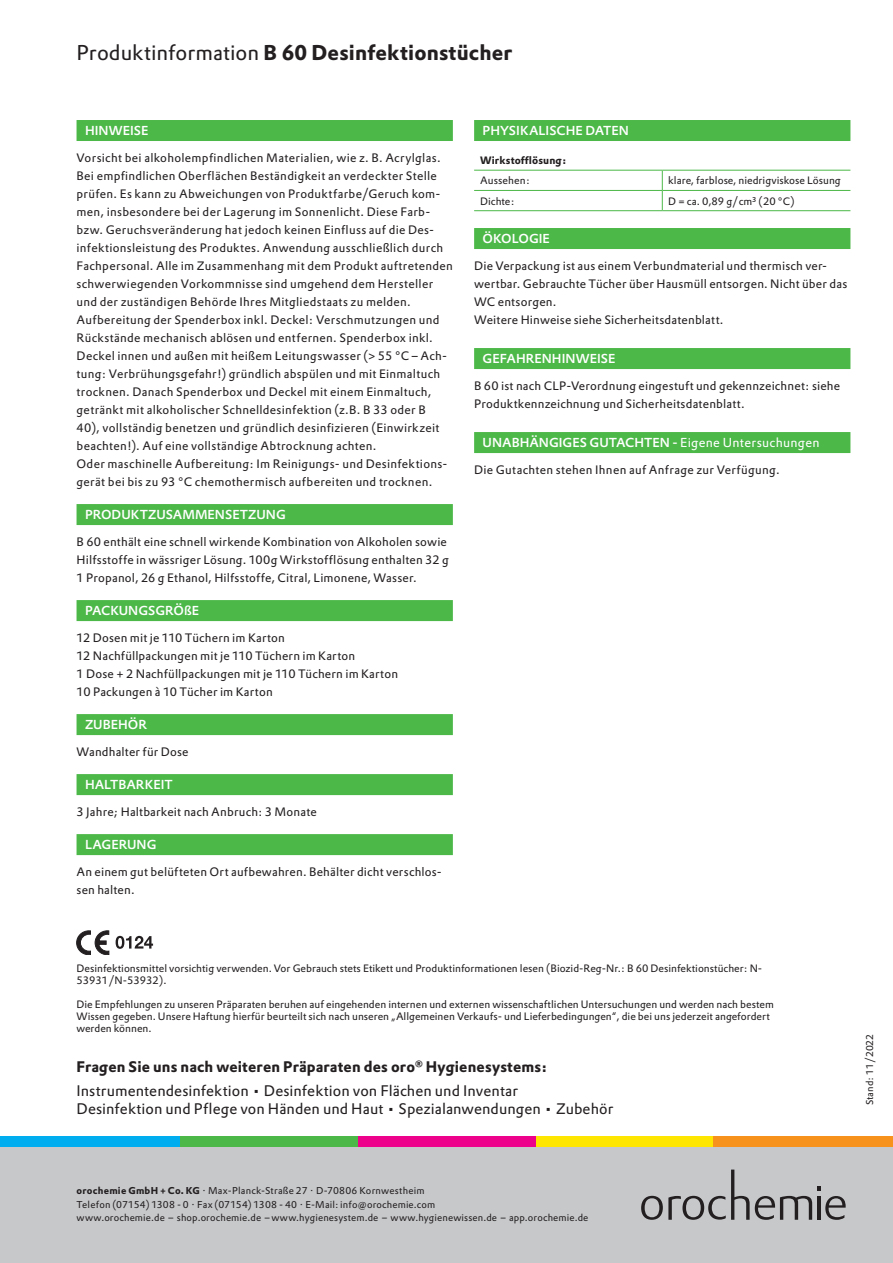
<style>
.page{position:relative;width:893px;height:1263px;background:#fff}
.page>*{position:absolute;margin:0;border:0;box-sizing:border-box;transform-origin:0 0}
._03-Overline{font:700 21px "DTL Prokyon TPRO";letter-spacing:.005em;color:#231f20}
.B2-Abbinder_Copy{font:15px/18px "DTL Prokyon TPRO";letter-spacing:.005em;color:#231f20}
.B1-Abbinder_Headline{font:700 15px "DTL Prokyon TPRO";letter-spacing:.01em;color:#231f20}
._06-Headline_farbig{font:500 12.75px "DTL Prokyon TPRO";color:#fff}
._04-Copy{font:12px/18px "DTL Prokyon TPRO";letter-spacing:.02em;color:#231f20}
._11-Hinweise{font:10.5px/12px "DTL Prokyon TPRO";color:#231f20}
._08-Tabelle_Copy{font:10.5px "DTL Prokyon TPRO";color:#231f20}
._07-Headline_Tabelle{font:700 10.5px "DTL Prokyon TPRO";letter-spacing:.01em;color:#231f20}
.C-Company_Name_Adres{font:9.75px/13.5px "DTL Prokyon TPRO";letter-spacing:.015em;color:#231f20}
.A-Drucknorm___Stand{font:9.75px "DTL Prokyon TPRO";color:#231f20}
.s1{font-weight:400}
.s2{font-weight:700}
</style>
<div class="page">
<div style="left:0;top:1147px;width:893px;height:116px;background:#c7c8ca"></div>
<hr style="left:818px;top:1196px;width:3px;height:24px;background:#231f20">
<svg style="left:818px;top:1186px;width:3px;height:4px"></svg>
<svg style="left:641px;top:1169px;width:171px;height:51px"></svg>
<svg style="left:825px;top:1196px;width:21px;height:24px"></svg>
<div style="left:536px;top:1136px;width:178px;height:11px;background:#ffe601"></div>
<div style="left:357px;top:1136px;width:179px;height:11px;background:#ed028c"></div>
<div style="left:179px;top:1136px;width:178px;height:11px;background:#4cb848"></div>
<div style="left:0;top:1136px;width:179px;height:11px;background:#00aeef"></div>
<div style="left:714px;top:1136px;width:179px;height:11px;background:#f7931d"></div>
<div style="left:77px;top:120px;width:376px;height:21px;background:#4cb848"></div>
<div style="left:77px;top:504px;width:376px;height:21px;background:#4cb848"></div>
<div style="left:77px;top:600px;width:376px;height:21px;background:#4cb848"></div>
<div style="left:77px;top:714px;width:376px;height:21px;background:#4cb848"></div>
<div style="left:77px;top:774px;width:376px;height:21px;background:#4cb848"></div>
<div style="left:77px;top:834px;width:376px;height:21px;background:#4cb848"></div>
<div style="left:474px;top:120px;width:376px;height:21px;background:#4cb848"></div>
<div style="left:474px;top:228px;width:376px;height:21px;background:#4cb848"></div>
<div style="left:474px;top:348px;width:376px;height:21px;background:#4cb848"></div>
<div style="left:474px;top:432px;width:376px;height:21px;background:#4cb848"></div>
<hr style="left:474px;top:170px;width:188px;height:1px;background:#4cb848">
<hr style="left:662px;top:170px;width:188px;height:1px;background:#4cb848">
<hr style="left:474px;top:190px;width:188px;height:1px;background:#4cb848">
<hr style="left:662px;top:190px;width:188px;height:1px;background:#4cb848">
<svg style="left:662px;top:171px;width:1px;height:39px"></svg>
<hr style="left:474px;top:210px;width:188px;height:1px;background:#4cb848">
<hr style="left:662px;top:210px;width:188px;height:1px;background:#4cb848">
<svg style="left:77px;top:931px;width:32px;height:24px"></svg>
<svg style="left:116px;top:936px;width:37px;height:13px"></svg>
<p class="_03-Overline" style="left:77px;top:39px;width:437px"><span class="s1">Produktinformation</span> B 60 Desinfektionstücher</p>
<p class="_06-Headline_farbig" style="left:85px;top:122px;width:65px">HINWEISE</p>
<p class="_04-Copy" style="left:77px;top:149px;width:378px">Vorsicht bei alkoholempfindlichen Materialien, wie z. B. Acrylglas.<br>Bei empfindlichen Oberflächen Beständigkeit an verdeckter Stelle prüfen. Es kann zu Abweichungen von Produktfarbe/Geruch kom&shy;men, insbesondere bei der Lagerung im Sonnenlicht. Diese Farb&shy;bzw. Geruchsveränderung hat jedoch keinen Einfluss auf die Des&shy;infektionsleistung des Produktes. Anwendung ausschließlich durch Fachpersonal. Alle im Zusammenhang mit dem Produkt auftretenden schwerwiegenden Vorkommnisse sind umgehend dem Hersteller und der zuständigen Behörde Ihres Mitgliedstaats zu melden.</p>
<p class="_04-Copy" style="left:77px;top:311px;width:372px">Aufbereitung der Spenderbox inkl. Deckel: Verschmutzungen und Rückstände mechanisch ablösen und entfernen. Spenderbox inkl.<br>Deckel innen und außen mit heißem Leitungswasser (&gt; 55 °C – Ach&shy;tung: Verbrühungsgefahr!) gründlich abspülen und mit Einmaltuch trocknen. Danach Spenderbox und Deckel mit einem Einmaltuch, getränkt mit alkoholischer Schnelldesinfektion (z.B. B 33 oder B 40), vollständig benetzen und gründlich desinfizieren (Einwirkzeit beachten!). Auf eine vollständige Abtrocknung achten.</p>
<p class="_04-Copy" style="left:77px;top:455px;width:372px">Oder maschinelle Aufbereitung: Im Reinigungs- und Desinfektions&shy;gerät bei bis zu 93 °C chemothermisch aufbereiten und trocknen.</p>
<p class="_06-Headline_farbig" style="left:85px;top:506px;width:202px">PRODUKTZUSAMMENSETZUNG</p>
<p class="_04-Copy" style="left:77px;top:533px;width:374px">B 60 enthält eine schnell wirkende Kombination von Alkoholen sowie<br>Hilfsstoffe in wässriger Lösung. 100g Wirkstofflösung enthalten 32 g<br>1 Propanol, 26 g Ethanol, Hilfsstoffe, Citral, Limonene, Wasser.</p>
<p class="_06-Headline_farbig" style="left:85px;top:602px;width:116px">PACKUNGSGRÖßE</p>
<p class="_04-Copy" style="left:77px;top:629px;width:210px">12 Dosen mit je 110 Tüchern im Karton</p>
<p class="_04-Copy" style="left:77px;top:647px;width:280px">12 Nachfüllpackungen mit je 110 Tüchern im Karton</p>
<p class="_04-Copy" style="left:77px;top:665px;width:323px">1 Dose + 2 Nachfüllpackungen mit je 110 Tüchern im Karton</p>
<p class="_04-Copy" style="left:77px;top:683px;width:198px">10 Packungen à 10 Tücher im Karton</p>
<p class="_06-Headline_farbig" style="left:85px;top:716px;width:64px">ZUBEHÖR</p>
<p class="_04-Copy" style="left:77px;top:743px;width:114px">Wandhalter für Dose</p>
<p class="_06-Headline_farbig" style="left:85px;top:776px;width:89px">HALTBARKEIT</p>
<p class="_04-Copy" style="left:77px;top:803px;width:242px">3 Jahre; Haltbarkeit nach Anbruch: 3 Monate</p>
<p class="_06-Headline_farbig" style="left:85px;top:836px;width:73px">LAGERUNG</p>
<p class="_04-Copy" style="left:77px;top:863px;width:367px">An einem gut belüfteten Ort aufbewahren. Behälter dicht verschlos&shy;sen halten.</p>
<p class="_06-Headline_farbig" style="left:483px;top:122px;width:148px">PHYSIKALISCHE DATEN</p>
<p class="_07-Headline_Tabelle" style="left:480px;top:153px;width:88px">Wirkstofflösung:</p>
<p class="_08-Tabelle_Copy" style="left:480px;top:174px;width:51px">Aussehen:</p>
<p class="_08-Tabelle_Copy" style="left:668px;top:174px;width:174px">klare, farblose, niedrigviskose Lösung</p>
<p class="_08-Tabelle_Copy" style="left:480px;top:194px;width:36px">Dichte:</p>
<p class="_08-Tabelle_Copy" style="left:668px;top:194px;width:128px">D = ca. 0,89 g/cm³ (20 °C)</p>
<p class="_06-Headline_farbig" style="left:483px;top:230px;width:69px">ÖKOLOGIE</p>
<p class="_04-Copy" style="left:474px;top:257px;width:375px">Die Verpackung ist aus einem Verbundmaterial und thermisch ver&shy;wertbar. Gebrauchte Tücher über Hausmüll entsorgen. Nicht über das<br>WC entsorgen.</p>
<p class="_04-Copy" style="left:474px;top:311px;width:251px">Weitere Hinweise siehe Sicherheitsdatenblatt.</p>
<p class="_06-Headline_farbig" style="left:483px;top:350px;width:134px">GEFAHRENHINWEISE</p>
<p class="_04-Copy" style="left:474px;top:377px;width:368px">B 60 ist nach CLP-Verordnung eingestuft und gekennzeichnet: siehe<br>Produktkennzeichnung und Sicherheitsdatenblatt.</p>
<p class="_06-Headline_farbig" style="left:483px;top:434px;width:339px">UNABHÄNGIGES GUTACHTEN - <span class="s1">Eigene Untersuchungen</span></p>
<p class="_04-Copy" style="left:474px;top:461px;width:307px">Die Gutachten stehen Ihnen auf Anfrage zur Verfügung.</p>
<p class="_11-Hinweise" style="left:77px;top:962px;width:687px">Desinfektionsmittel vorsichtig verwenden. Vor Gebrauch stets Etikett und Produktinformationen lesen (Biozid-Reg-Nr.: B 60 Desinfektionstücher: N-<br>53931/N-53932).</p>
<p class="_11-Hinweise" style="left:77px;top:998px;width:699px">Die Empfehlungen zu unseren Präparaten beruhen auf eingehenden internen und externen wissenschaftlichen Untersuchungen und werden nach bestem<br>Wissen gegeben. Unsere Haftung hierfür beurteilt sich nach unseren „Allgemeinen Verkaufs- und Lieferbedingungen“, die bei uns jederzeit angefordert werden können.</p>
<p class="B1-Abbinder_Headline" style="left:77px;top:1057px;width:472px">Fragen Sie uns nach weiteren Präparaten des oro<sup>®</sup> Hygienesystems:</p>
<p class="B2-Abbinder_Copy" style="left:77px;top:1081px;width:538px">Instrumentendesinfektion • Desinfektion von Flächen und Inventar<br>Desinfektion und Pflege von Händen und Haut • Spezialanwendungen • Zubehör</p>
<p class="A-Drucknorm___Stand" style="left:863px;top:1105px;width:73px;rotate:-90deg">Stand: 11/2022</p>
<p class="C-Company_Name_Adres" style="left:77px;top:1184px;width:513px"><span class="s2">orochemie GmbH + Co. KG</span> · Max-Planck-Straße 27 · D-70806 Kornwestheim<br>Telefon (07154) 1308 - 0 · Fax (07154) 1308 - 40 · E-Mail: info@orochemie.com<br>www.orochemie.de – shop.orochemie.de – www.hygienesystem.de – www.hygienewissen.de – app.orochemie.de</p>
</div>
